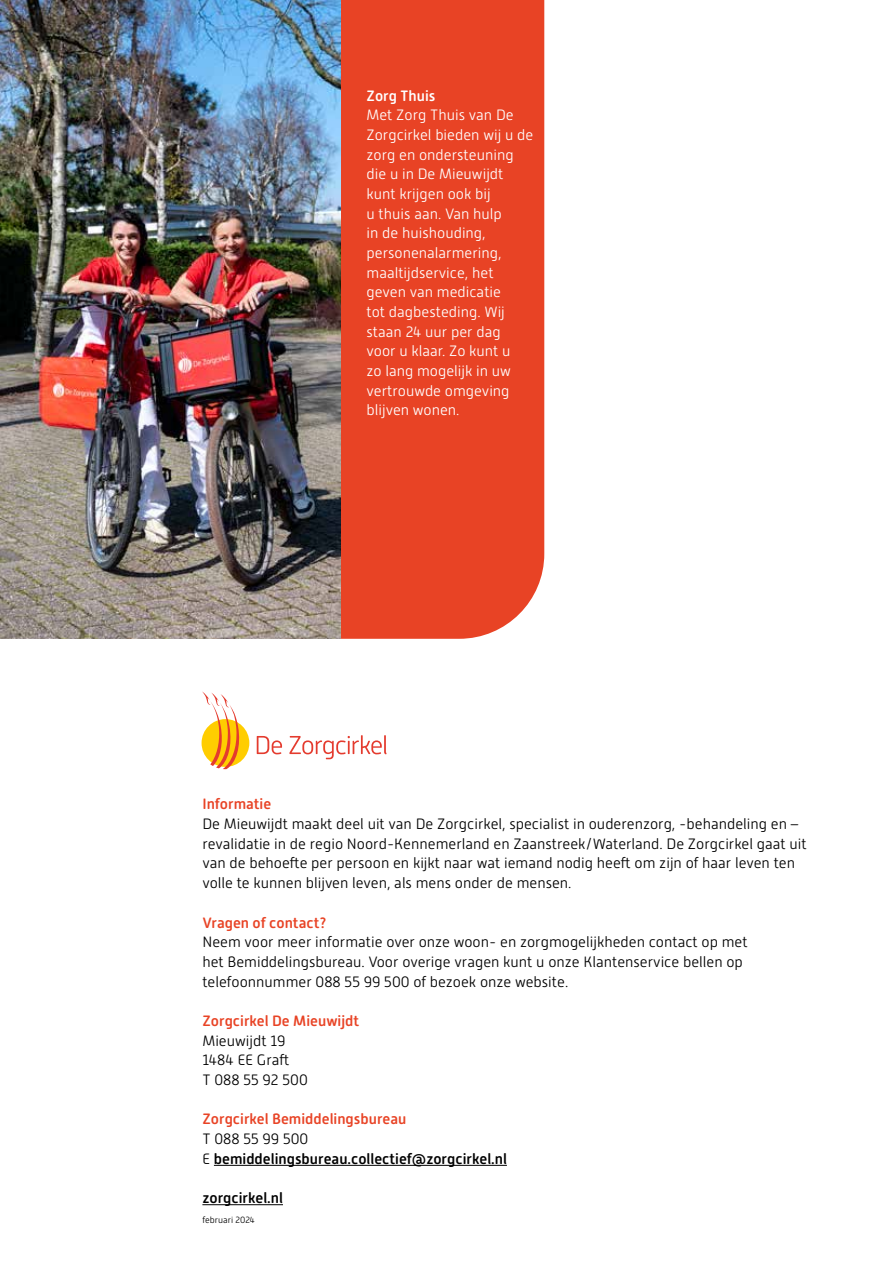
<style>
.page{position:relative;width:893px;height:1263px;background:#fff}
.page>*{position:absolute;margin:0;border:0;box-sizing:border-box;transform-origin:0 0}
.t1{font:300 15px/19.6px "Alwyn New Rounded";color:#000}
.t2{font:300 15px/19.6px "Alwyn New Rounded";color:#fff}
.t3{font:500 15px "Alwyn New Rounded";color:#e84325}
.t4{font:500 15px/19.6px "Alwyn New Rounded";color:#000}
.t5{font:500 15px "Alwyn New Rounded";color:#fff}
.t6{font:300 9px "Alwyn New Rounded";color:#000}
.s1{font-weight:300}
</style>
<div class="page">
<div style="left:202px;top:719px;width:47px;height:48px;background:#ffcd00;border-radius:50%"></div>
<svg style="left:202px;top:691px;width:39px;height:78px"></svg>
<svg style="left:257px;top:736px;width:25px;height:18px"></svg>
<svg style="left:289px;top:735px;width:98px;height:24px"></svg>
<div style="left:341px;top:0;width:203px;height:639px;background:#e84325"></div>
<img style="left:0;top:0;width:341px;height:639px">
<hr style="left:214px;top:1165px;width:293px;height:1px;background:#000">
<hr style="left:202px;top:1204px;width:81px;height:1px;background:#000">
<p class="t5" style="left:367px;top:87px;width:70px">Zorg Thuis</p>
<p class="t2" style="left:367px;top:105px;width:168px">Met Zorg Thuis van De<br>Zorgcirkel bieden wij u de zorg en ondersteuning die u in De Mieuwijdt kunt krijgen ook bij<br>u thuis aan. Van hulp<br>in de huishouding, personenalarmering, maaltijdservice, het geven van medicatie<br>tot dagbesteding. Wij staan 24 uur per dag voor u klaar. Zo kunt u<br>zo lang mogelijk in uw vertrouwde omgeving blijven wonen.</p>
<p class="t3" style="left:202px;top:796px;width:70px">Informatie</p>
<p class="t1" style="left:202px;top:814px;width:606px">De Mieuwijdt maakt deel uit van De Zorgcirkel, specialist in ouderenzorg, -behandeling en – revalidatie in de regio Noord-Kennemerland en Zaanstreek/Waterland. De Zorgcirkel gaat uit van de behoefte per persoon en kijkt naar wat iemand nodig heeft om zijn of haar leven ten volle te kunnen blijven leven, als mens onder de mensen.</p>
<p class="t3" style="left:202px;top:914px;width:126px">Vragen of contact?</p>
<p class="t1" style="left:202px;top:932px;width:547px">Neem voor meer informatie over onze woon- en zorgmogelijkheden contact op met het Bemiddelingsbureau. Voor overige vragen kunt u onze Klantenservice bellen op telefoonnummer 088 55 99 500 of bezoek onze website.</p>
<p class="t3" style="left:202px;top:1012px;width:158px">Zorgcirkel De Mieuwijdt</p>
<p class="t1" style="left:202px;top:1031px;width:107px">Mieuwijdt 19<br>1484 EE Graft<br>T 088 55 92 500</p>
<p class="t3" style="left:202px;top:1110px;width:206px">Zorgcirkel Bemiddelingsbureau</p>
<p class="t4" style="left:202px;top:1129px;width:306px"><span class="s1">T 088 55 99 500<br>E</span> bemiddelingsbureau.collectief@zorgcirkel.nl</p>
<p class="t4" style="left:202px;top:1188px;width:82px">zorgcirkel.nl</p>
<p class="t6" style="left:202px;top:1215px;width:54px">februari 2024</p>
</div>
